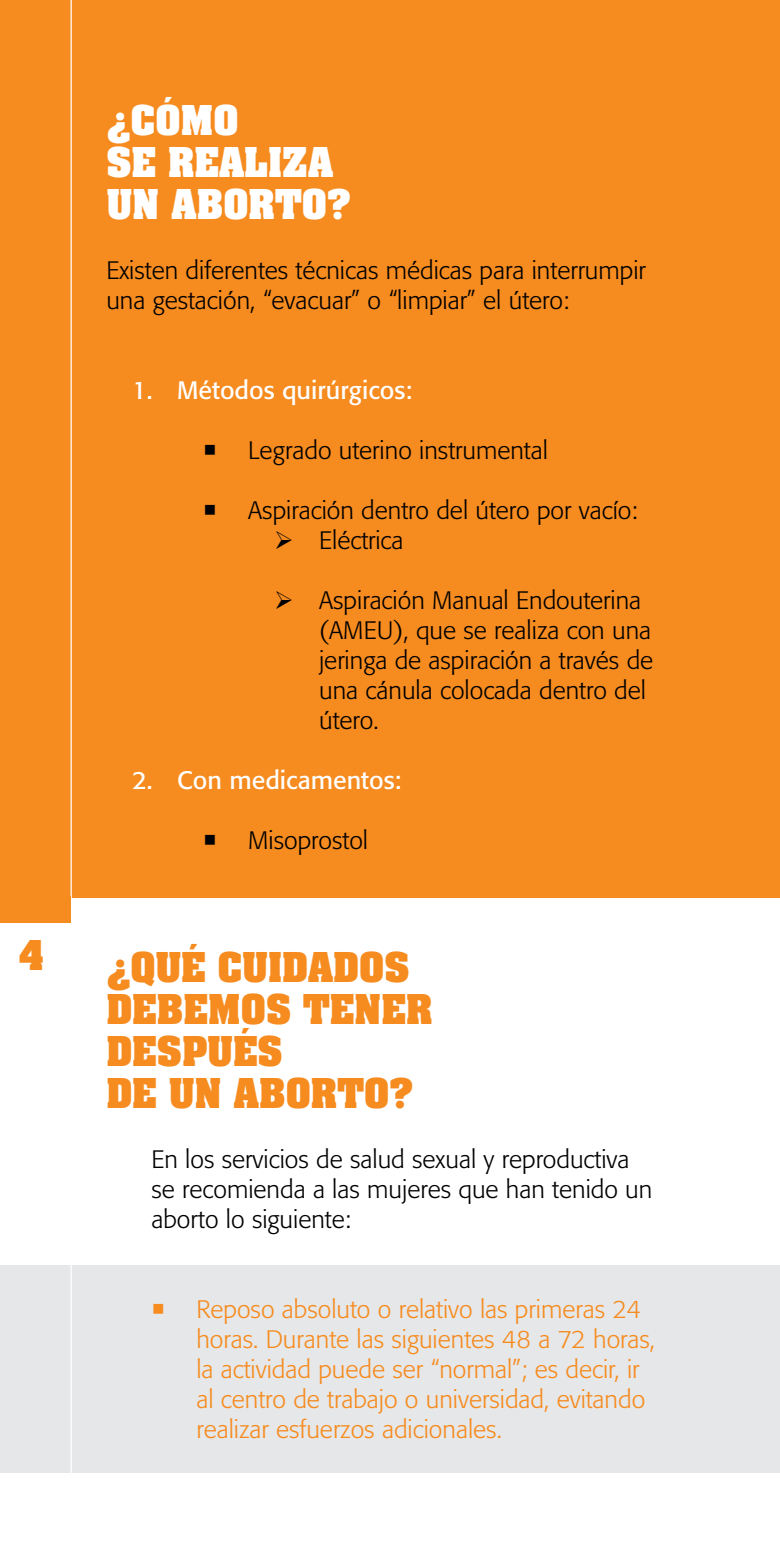
<style>
.page{position:relative;width:780px;height:1560px;background:#fff}
.page>*{position:absolute;margin:0;border:0;box-sizing:border-box;transform-origin:0 0}
.t1{font:700 35px/42px "Aachen";color:#f68b1f}
.t2{font:700 35px/42px "Aachen";color:#fff}
.t3{font:300 25px/30px "Formata";color:#000}
.t4{font:300 25px/30px "Formata";color:#f68b1f}
.t5{font:25px "Formata";color:#fff}
</style>
<div class="page">
<div style="left:0;top:1265px;width:780px;height:207px;background:#e6e7e8"></div>
<div style="left:0;top:0;width:780px;height:896px;background:#f68b1f"></div>
<hr style="left:70px;top:0;width:2px;height:1559px;background:#fff">
<div style="left:0;top:896px;width:70px;height:26px;background:#f68b1f"></div>
<h1 class="t1" style="left:19px;top:932px;width:26px">4</h1>
<h1 class="t2" style="left:106px;top:98px;width:103px">¿CÓMO<br>SE REA</h1>
<h1 class="t2" style="left:244px;top:140px;width:90px">LIZA</h1>
<h1 class="t2" style="left:106px;top:182px;width:92px">UN ABOR</h1>
<h1 class="t2" style="left:275px;top:182px;width:78px">TO?</h1>
<p class="t3" style="left:106px;top:255px;width:541px">Existen diferentes técnicas médicas para interrumpir una gestación, “evacuar” o “limpiar” el útero:</p>
<p class="t5" style="left:132px;top:375px;width:281px">1. Métodos quirúrgicos:</p>
<p class="t3" style="left:203px;top:435px;width:346px">○ Legrado uterino instrumental</p>
<p class="t3" style="left:203px;top:495px;width:436px">○ Aspiración dentro del útero por vacío:</p>
<p class="t3" style="left:274px;top:525px;width:131px">➢ Eléctrica</p>
<p class="t3" style="left:319px;top:585px;width:335px;text-indent:-45px">➢ Aspiración Manual Endouterina (AMEU), que se realiza con una jeringa de aspiración a través de una cánula colocada dentro del útero.</p>
<p class="t5" style="left:132px;top:765px;width:270px">2. Con medicamentos:</p>
<p class="t3" style="left:203px;top:825px;width:166px">○ Misoprostol</p>
<h1 class="t1" style="left:106px;top:944px;width:202px">¿QUÉ CUIDADOS<br>DEBEMOS</h1>
<h1 class="t1" style="left:303px;top:986px;width:104px">TENER</h1>
<h1 class="t1" style="left:106px;top:1028px;width:154px">DESPUÉS<br>DE UN ABOR</h1>
<h1 class="t1" style="left:337px;top:1070px;width:78px">TO?</h1>
<p class="t3" style="left:151px;top:1143px;width:502px">En los servicios de salud sexual y reproductiva se recomienda a las mujeres que han tenido un aborto lo siguiente:</p>
<p class="t4" style="left:196px;top:1293px;width:460px;text-indent:-45px">○ Reposo absoluto o relativo las primeras 24 horas. Durante las siguientes 48 a 72 horas, la actividad puede ser “normal”; es decir, ir al centro de trabajo o universidad, evitando realizar esfuerzos adicionales.</p>
</div>
